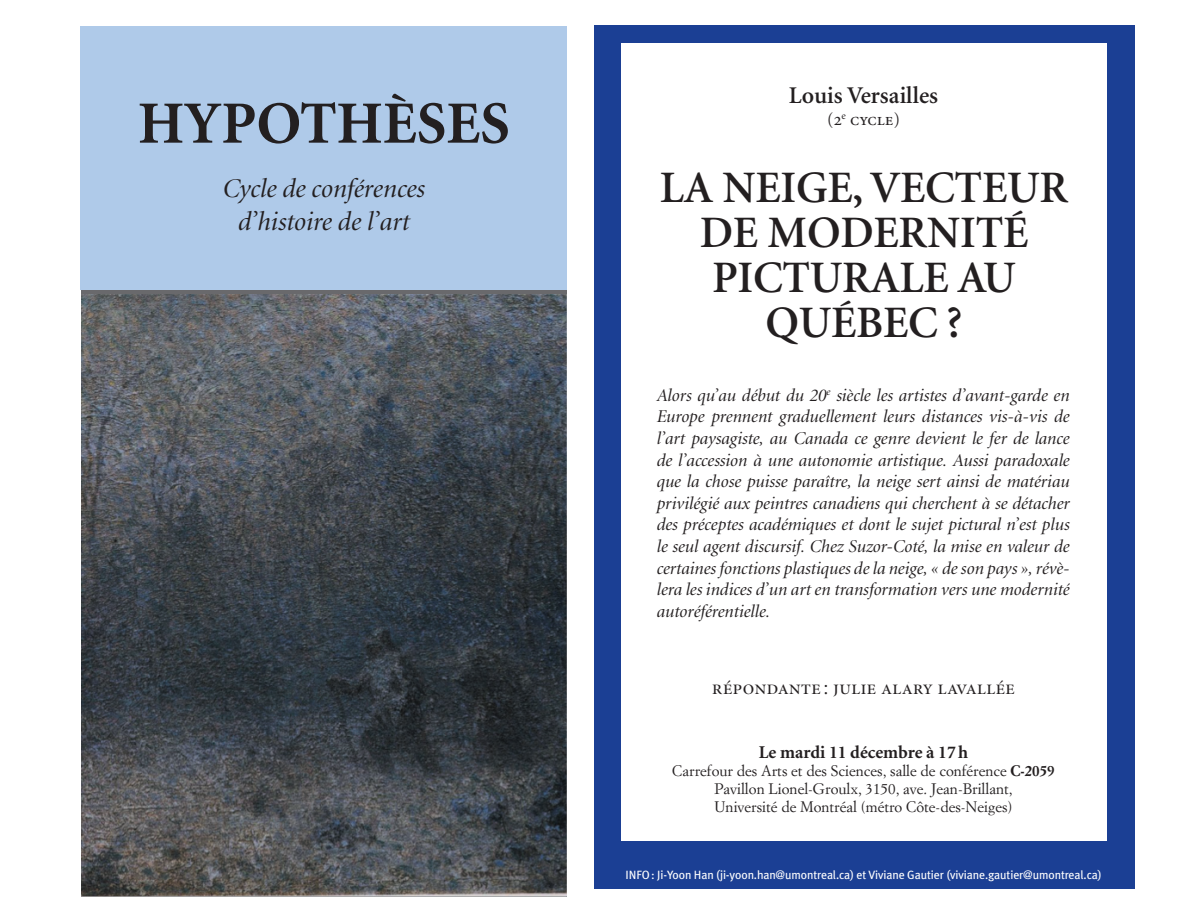
<style>
.page{position:relative;width:1188px;height:918px;background:#fff}
.page>*{position:absolute;margin:0;border:0;box-sizing:border-box;transform-origin:0 0}
.t1{font:60px "Minion Bold Os F";color:#231f20}
.t2{font:45px/45px "Minion Semibold SC";letter-spacing:-.005em;color:#231f20;text-align:center}
.t3{font:italic 27px/32.4px "Minion Display";color:#231f20;text-align:center}
.t4{font:600 24px "Minion";color:#231f20}
.t5{font:21px "Minion Display Regular SC";color:#231f20}
.t6{font:italic 18px/21.6px "Minion Display";color:#231f20;text-align:justify}
.t7{font:700 18px "Minion";color:#231f20}
.t8{font:18px "Minion Regular SC";letter-spacing:-.005em;color:#231f20}
.t9{font:15px/18px "Simoncini Garamond Std";color:#231f20;text-align:center}
.t10{font:12px "Meta Plus";letter-spacing:-.01em;color:#fff}
.s1{font-weight:700}
</style>
<div class="page">
<div style="left:594px;top:25px;width:540px;height:864px;background:#1b3f94"></div>
<div style="left:621px;top:43px;width:486px;height:798px;background:#fff"></div>
<img style="left:81px;top:294px;width:486px;height:602px">
<div style="left:81px;top:26px;width:486px;height:263px;background:#afcae9"></div>
<h1 class="t1" style="left:138px;top:93px;width:373px">HYPOTHÈSES</h1>
<h3 class="t3" style="left:223px;top:174px;width:204px">Cycle de conférences d’histoire de l’art</h3>
<h3 class="t4" style="left:789px;top:83px;width:151px">Louis Versailles</h3>
<p class="t8" style="left:827px;top:110px;width:74px">(2<sup>e</sup> cycle)</p>
<h2 class="t2" style="left:660px;top:167px;width:410px">LA NEIGE, VECTEUR<br>DE MODERNITÉ<br>PICTURALE AU<br>QUÉBEC ?</h2>
<p class="t6" style="left:657px;top:385px;width:414px">Alors qu’au début du 20<sup>e</sup> siècle les artistes d’avant-garde en Europe prennent graduellement leurs distances vis-à-vis de l’art paysagiste, au Canada ce genre devient le fer de lance de l’accession à une autonomie artistique. Aussi paradoxale que la chose puisse paraître, la neige sert ainsi de matériau privilégié aux peintres canadiens qui cherchent à se détacher des préceptes académiques et dont le sujet pictural n’est plus le seul agent discursif. Chez Suzor-Coté, la mise en valeur de certaines fonctions plastiques de la neige, « de son pays », révè&shy;lera les indices d’un art en transformation vers une modernité autoréférentielle.</p>
<p class="t5" style="left:712px;top:677px;width:305px">répondante : julie alary lavallée</p>
<p class="t7" style="left:759px;top:743px;width:211px">Le mardi 11 décembre à 17 h</p>
<p class="t9" style="left:672px;top:762px;width:384px">Carrefour des Arts et des Sciences, salle de conférence <span class="s1">C-2059<br></span>Pavillon Lionel-Groulx, 3150, ave. Jean-Brillant,<br>Université de Montréal (métro Côte-des-Neiges)</p>
<p class="t10" style="left:625px;top:868px;width:478px">INFO: Ji-Yoon Han (ji-yoon.han@umontreal.ca) et Viviane Gautier (viviane.gautier@umontreal.ca)</p>
</div>
